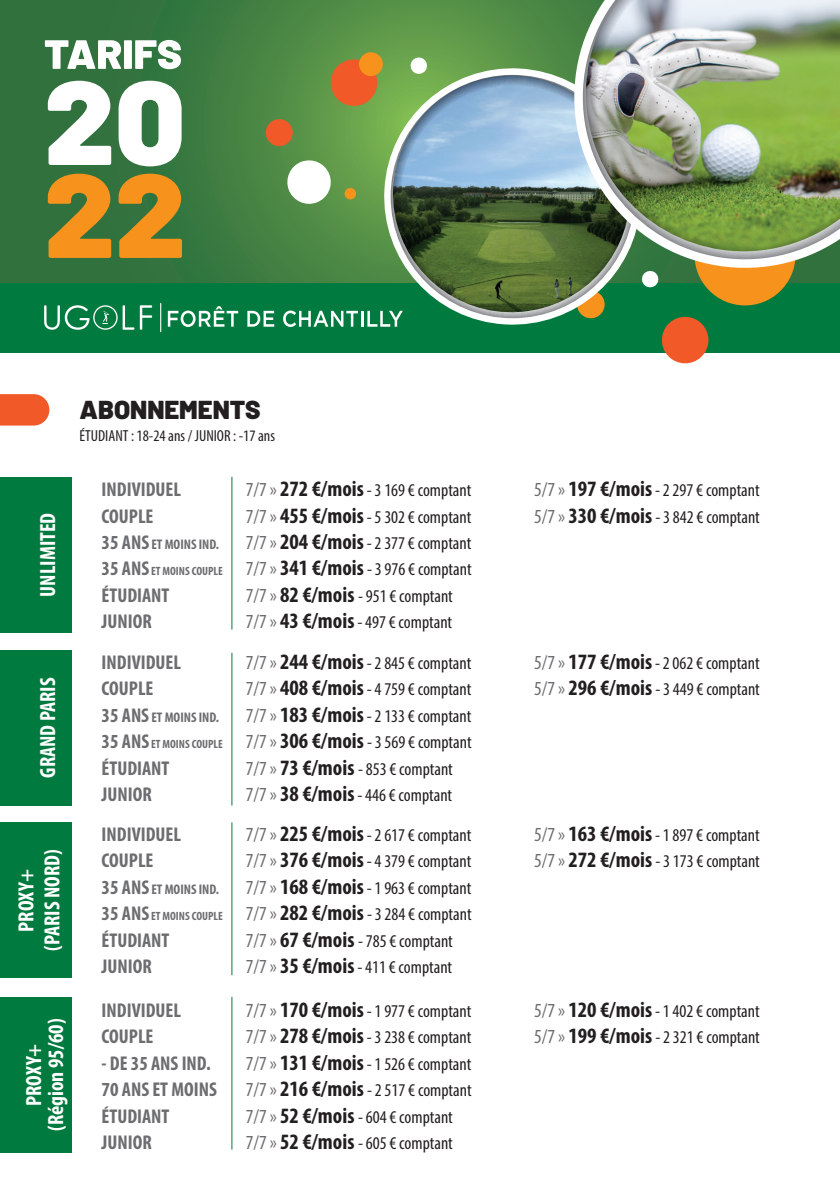
<style>
.page{position:relative;width:840px;height:1191px;background:#fff}
.page>*{position:absolute;margin:0;border:0;box-sizing:border-box;transform-origin:0 0}
.t1{font:900 26px "Barlow";color:#231f20}
.t2{font:700 condensed 22px/26px "Myriad Pro";color:#fff;text-align:center}
.t3{font:700 condensed 20px "Myriad Pro";color:#6c6d70}
.t4{font:condensed 18px/26.4px "Myriad Pro";color:#231f20;text-align:right}
.t5{font:condensed 16px "Myriad Pro";color:#231f20}
.t6{font:700 condensed 14px "Myriad Pro";color:#6c6d70}
.s1{font-size:20px;color:#6c6d70}
.s2{font-weight:700;font-size:22px}
.s3{font-size:20px}
.s4{font-weight:700;font-size:20px;color:#6c6d70}
.s5{font-weight:700;font-size:12px;color:#6c6d70}
</style>
<div class="page">
<div style="left:0;top:0;width:839px;height:352px;background:#007a3e"></div>
<svg style="left:0;top:0;width:839px;height:282px;background:#458243"></svg>
<svg style="left:409px;top:56px;width:19px;height:8px"></svg>
<svg style="left:284px;top:158px;width:49px;height:49px;background:#bdd4b8"></svg>
<svg style="left:264px;top:117px;width:30px;height:31px"></svg>
<svg style="left:343px;top:187px;width:13px;height:13px"></svg>
<svg style="left:327px;top:56px;width:53px;height:53px;background:#bd7335"></svg>
<svg style="left:640px;top:273px;width:161px;height:91px"></svg>
<svg style="left:380px;top:64px;width:264px;height:264px"></svg>
<div style="left:358px;top:52px;width:25px;height:24px;background:#f7931d;border-radius:50%"></div>
<img style="left:380px;top:75px;width:262px;height:242px">
<svg style="left:569px;top:0;width:270px;height:273px;background:#7f9265"></svg>
<img style="left:577px;top:0;width:262px;height:263px">
<svg style="left:45px;top:40px;width:76px;height:29px;background:#acc6b2"></svg>
<div style="left:124px;top:40px;width:8px;height:29px;background:#fff"></div>
<svg style="left:135px;top:40px;width:46px;height:29px"></svg>
<svg style="left:48px;top:81px;width:63px;height:84px;background:#bdd1c1"></svg>
<svg style="left:118px;top:81px;width:63px;height:85px;background:#c8dacc"></svg>
<svg style="left:48px;top:174px;width:63px;height:84px;background:#b78827"></svg>
<svg style="left:118px;top:174px;width:64px;height:84px;background:#b68828"></svg>
<svg style="left:168px;top:306px;width:70px;height:21px"></svg>
<svg style="left:247px;top:311px;width:27px;height:16px"></svg>
<svg style="left:283px;top:310px;width:75px;height:17px"></svg>
<hr style="left:360px;top:311px;width:3px;height:16px;background:#fff">
<svg style="left:367px;top:311px;width:35px;height:16px"></svg>
<svg style="left:160px;top:303px;width:1px;height:29px"></svg>
<svg style="left:140px;top:305px;width:12px;height:25px"></svg>
<svg style="left:44px;top:305px;width:90px;height:25px"></svg>
<svg style="left:0;top:394px;width:49px;height:31px;background:#f16336"></svg>
<div style="left:0;top:822px;width:71px;height:156px;background:#007a3e"></div>
<hr style="left:231px;top:822px;width:1px;height:153px;background:#007a3e">
<div style="left:0;top:477px;width:71px;height:155px;background:#007a3e"></div>
<hr style="left:231px;top:477px;width:1px;height:152px;background:#007a3e">
<div style="left:0;top:649px;width:71px;height:156px;background:#007a3e"></div>
<hr style="left:231px;top:653px;width:1px;height:152px;background:#007a3e">
<div style="left:0;top:996px;width:71px;height:156px;background:#007a3e"></div>
<hr style="left:231px;top:996px;width:1px;height:153px;background:#007a3e">
<h1 class="t1" style="left:79px;top:393px;width:183px">ABONNEMENTS</h1>
<p class="t5" style="left:79px;top:426px;width:197px">ÉTUDIANT : 18-24 ans / JUNIOR : -17 ans</p>
<p class="t2" style="left:34px;top:596px;width:85px;rotate:-90deg">UNLIMITED</p>
<p class="t2" style="left:34px;top:777px;width:102px;rotate:-90deg">GRAND PARIS</p>
<p class="t2" style="left:13px;top:951px;width:103px;rotate:-90deg">PROXY+ (PARIS NORD)</p>
<p class="t2" style="left:22px;top:1130px;width:114px;line-height:22px;rotate:-90deg">PROXY+ (Région 95/60)</p>
<p class="t3" style="left:101px;top:477px;width:81px">INDIVIDUEL</p>
<p class="t4" style="left:245px;top:477px;width:227px"><span class="s1">7/7 »</span> <span class="s2">272 €/mois</span> - 3 169 € comptant</p>
<p class="t4" style="left:533px;top:477px;width:227px"><span class="s1">5/7 »</span> <span class="s2">197 €/mois</span> - 2 297 € comptant</p>
<p class="t3" style="left:101px;top:503px;width:53px">COUPLE</p>
<p class="t4" style="left:245px;top:503px;width:227px"><span class="s1">7/7 »</span> <span class="s2">455 €/mois</span> - 5 302 € comptant</p>
<p class="t4" style="left:533px;top:503px;width:227px"><span class="s1">5/7 »</span> <span class="s2">330 €/mois</span> - 3 842 € comptant</p>
<p class="t6" style="left:101px;top:535px;width:119px"><span class="s3">35 ANS</span> ET MOINS IND.</p>
<p class="t4" style="left:101px;top:529px;width:371px"><span class="s1">7/7 »</span> <span class="s2">204 €/mois</span> - 2 377 € comptant<br><span class="s4">35 ANS</span> <span class="s5">ET MOINS COUPLE</span> <span class="s1">7/7 »</span> <span class="s2">341 €/mois</span> - 3 976 € comptant</p>
<p class="t3" style="left:101px;top:582px;width:69px">ÉTUDIANT</p>
<p class="t4" style="left:245px;top:582px;width:208px"><span class="s1">7/7 »</span> <span class="s2">82 €/mois</span> - 951 € comptant</p>
<p class="t3" style="left:101px;top:609px;width:52px">JUNIOR</p>
<p class="t4" style="left:245px;top:609px;width:208px"><span class="s1">7/7 »</span> <span class="s2">43 €/mois</span> - 497 € comptant</p>
<p class="t3" style="left:101px;top:650px;width:81px">INDIVIDUEL</p>
<p class="t4" style="left:245px;top:649px;width:227px"><span class="s1">7/7 »</span> <span class="s2">244 €/mois</span> - 2 845 € comptant</p>
<p class="t4" style="left:533px;top:649px;width:227px"><span class="s1">5/7 »</span> <span class="s2">177 €/mois</span> - 2 062 € comptant</p>
<p class="t3" style="left:101px;top:676px;width:53px">COUPLE</p>
<p class="t4" style="left:245px;top:676px;width:227px"><span class="s1">7/7 »</span> <span class="s2">408 €/mois</span> - 4 759 € comptant</p>
<p class="t4" style="left:533px;top:676px;width:227px"><span class="s1">5/7 »</span> <span class="s2">296 €/mois</span> - 3 449 € comptant</p>
<p class="t6" style="left:101px;top:708px;width:119px"><span class="s3">35 ANS</span> ET MOINS IND.</p>
<p class="t4" style="left:101px;top:702px;width:371px"><span class="s1">7/7 »</span> <span class="s2">183 €/mois</span> - 2 133 € comptant<br><span class="s4">35 ANS</span> <span class="s5">ET MOINS COUPLE</span> <span class="s1">7/7 »</span> <span class="s2">306 €/mois</span> - 3 569 € comptant</p>
<p class="t3" style="left:101px;top:755px;width:69px">ÉTUDIANT</p>
<p class="t4" style="left:245px;top:755px;width:208px"><span class="s1">7/7 »</span> <span class="s2">73 €/mois</span> - 853 € comptant</p>
<p class="t3" style="left:101px;top:782px;width:52px">JUNIOR</p>
<p class="t4" style="left:245px;top:781px;width:208px"><span class="s1">7/7 »</span> <span class="s2">38 €/mois</span> - 446 € comptant</p>
<p class="t3" style="left:101px;top:822px;width:81px">INDIVIDUEL</p>
<p class="t4" style="left:245px;top:821px;width:227px"><span class="s1">7/7 »</span> <span class="s2">225 €/mois</span> - 2 617 € comptant</p>
<p class="t4" style="left:533px;top:821px;width:227px"><span class="s1">5/7 »</span> <span class="s2">163 €/mois</span> - 1 897 € comptant</p>
<p class="t3" style="left:101px;top:848px;width:53px">COUPLE</p>
<p class="t4" style="left:245px;top:848px;width:227px"><span class="s1">7/7 »</span> <span class="s2">376 €/mois</span> - 4 379 € comptant</p>
<p class="t4" style="left:533px;top:848px;width:227px"><span class="s1">5/7 »</span> <span class="s2">272 €/mois</span> - 3 173 € comptant</p>
<p class="t6" style="left:101px;top:880px;width:119px"><span class="s3">35 ANS</span> ET MOINS IND.</p>
<p class="t4" style="left:101px;top:874px;width:371px"><span class="s1">7/7 »</span> <span class="s2">168 €/mois</span> - 1 963 € comptant<br><span class="s4">35 ANS</span> <span class="s5">ET MOINS COUPLE</span> <span class="s1">7/7 »</span> <span class="s2">282 €/mois</span> - 3 284 € comptant</p>
<p class="t3" style="left:101px;top:927px;width:69px">ÉTUDIANT</p>
<p class="t4" style="left:245px;top:927px;width:208px"><span class="s1">7/7 »</span> <span class="s2">67 €/mois</span> - 785 € comptant</p>
<p class="t3" style="left:101px;top:954px;width:52px">JUNIOR</p>
<p class="t4" style="left:245px;top:953px;width:208px"><span class="s1">7/7 »</span> <span class="s2">35 €/mois</span> - 411 € comptant</p>
<p class="t3" style="left:101px;top:997px;width:81px">INDIVIDUEL</p>
<p class="t4" style="left:245px;top:997px;width:227px"><span class="s1">7/7 »</span> <span class="s2">170 €/mois</span> - 1 977 € comptant</p>
<p class="t4" style="left:533px;top:997px;width:227px"><span class="s1">5/7 »</span> <span class="s2">120 €/mois</span> - 1 402 € comptant</p>
<p class="t3" style="left:101px;top:1024px;width:53px">COUPLE</p>
<p class="t4" style="left:245px;top:1024px;width:227px"><span class="s1">7/7 »</span> <span class="s2">278 €/mois</span> - 3 238 € comptant</p>
<p class="t4" style="left:533px;top:1024px;width:227px"><span class="s1">5/7 »</span> <span class="s2">199 €/mois</span> - 2 321 € comptant</p>
<p class="t3" style="left:101px;top:1050px;width:111px">- DE 35 ANS IND.</p>
<p class="t4" style="left:245px;top:1050px;width:227px"><span class="s1">7/7 »</span> <span class="s2">131 €/mois</span> - 1 526 € comptant</p>
<p class="t3" style="left:101px;top:1077px;width:117px">70 ANS ET MOINS</p>
<p class="t4" style="left:245px;top:1076px;width:227px"><span class="s1">7/7 »</span> <span class="s2">216 €/mois</span> - 2 517 € comptant</p>
<p class="t3" style="left:101px;top:1103px;width:69px">ÉTUDIANT</p>
<p class="t4" style="left:245px;top:1103px;width:208px"><span class="s1">7/7 »</span> <span class="s2">52 €/mois</span> - 604 € comptant</p>
<p class="t3" style="left:101px;top:1129px;width:52px">JUNIOR</p>
<p class="t4" style="left:245px;top:1129px;width:208px"><span class="s1">7/7 »</span> <span class="s2">52 €/mois</span> - 605 € comptant</p>
</div>
